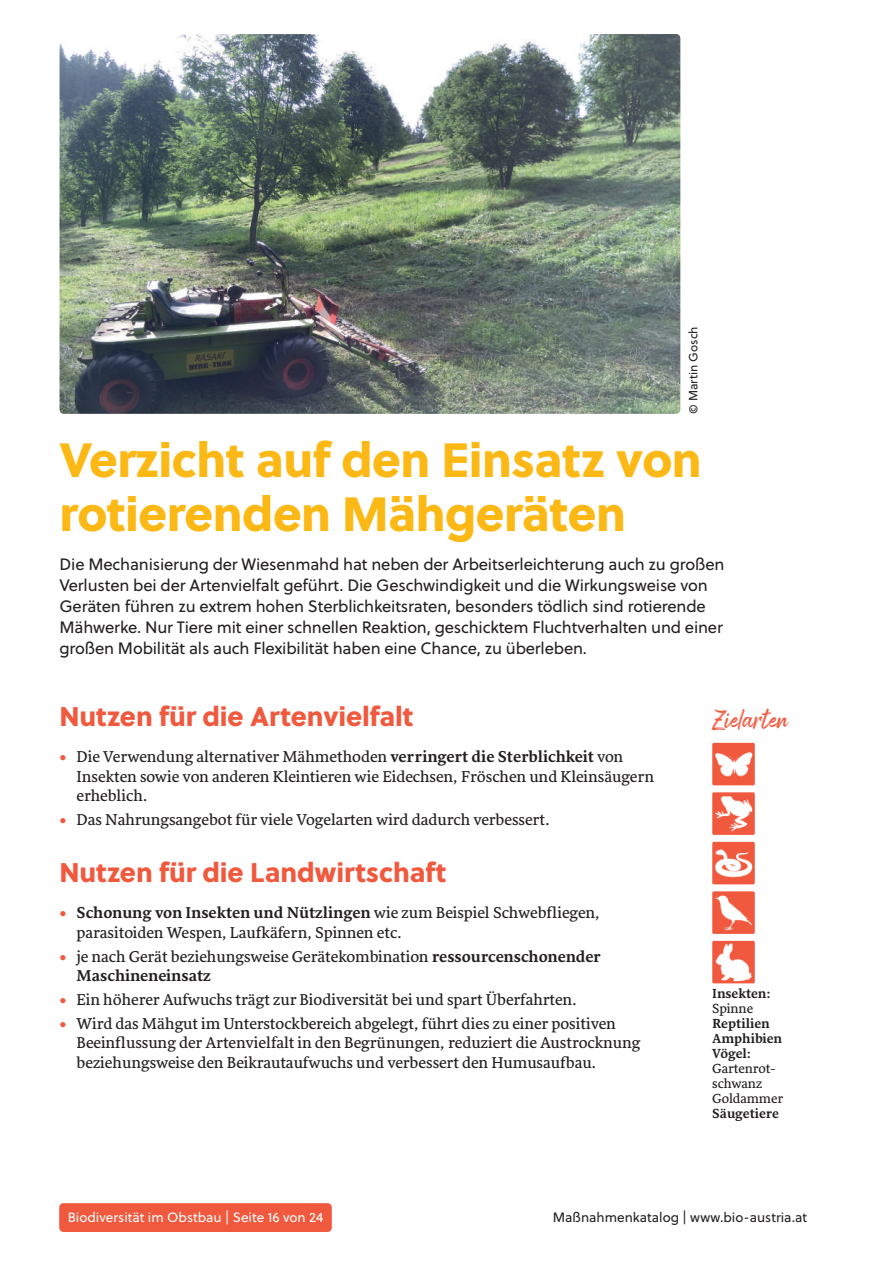
<style>
.page{position:relative;width:893px;height:1263px;background:#fff}
.page>*{position:absolute;margin:0;border:0;box-sizing:border-box;transform-origin:0 0}
.t1{font:48px/54px "Soleil Xb";letter-spacing:-.01em;color:#fcb814}
.t2{font:27px "Soleil Xb";letter-spacing:-.005em;color:#f0593e}
.t3{font:24px "Arsilon";color:#f0593e}
.t4{font:16.5px/21px "Soleil";letter-spacing:-.01em;color:#231f20}
.t5{font:16.2px/19.5px "Sirba";color:#231f20}
.t6{font:700 13.5px/15px "Sirba";color:#231f20}
.t7{font:13.5px "Soleil";color:#fff}
.t8{font:13.5px "Soleil";color:#231f20}
.t9{font:13.5px/15px "Sirba";color:#231f20}
.t10{font:12px "Soleil";color:#231f20}
.s1{color:#f0593e}
.s2{font-weight:700}
</style>
<div class="page">
<div style="left:59px;top:1203px;width:273px;height:29px;background:#f0593e;border-radius:4px"></div>
<img style="left:60px;top:34px;width:620px;height:380px">
<img style="left:712px;top:743px;width:43px;height:42px">
<img style="left:712px;top:792px;width:43px;height:43px">
<img style="left:712px;top:842px;width:43px;height:42px">
<img style="left:712px;top:891px;width:43px;height:43px">
<img style="left:712px;top:941px;width:43px;height:42px">
<p class="t10" style="left:686px;top:414px;width:89px;rotate:-90deg">© Martin Gosch</p>
<h1 class="t1" style="left:60px;top:433px;width:644px">Verzicht auf den Einsatz von rotierenden Mähgeräten</h1>
<p class="t4" style="left:60px;top:554px;width:666px">Die Mechanisierung der Wiesenmahd hat neben der Arbeitserleichterung auch zu großen Verlusten bei der Artenvielfalt geführt. Die Geschwindigkeit und die Wirkungsweise von Geräten führen zu extrem hohen Sterblichkeitsraten, besonders tödlich sind rotierende Mähwerke. Nur Tiere mit einer schnellen Reaktion, geschicktem Fluchtverhalten und einer großen Mobilität als auch Flexibilität haben eine Chance, zu überleben.</p>
<h2 class="t2" style="left:60px;top:698px;width:355px">Nutzen für die Artenvielfalt</h2>
<p class="t5" style="left:77px;top:748px;width:579px;text-indent:-17px"><span class="s1">•</span> Die Verwendung alternativer Mähmethoden <span class="s2">verringert die Sterblichkeit</span> von<br>Insekten sowie von anderen Kleintieren wie Eidechsen, Fröschen und Kleinsäugern erheblich.</p>
<p class="t5" style="left:60px;top:810px;width:492px"><span class="s1">•</span> Das Nahrungsangebot für viele Vogelarten wird dadurch verbessert.</p>
<h2 class="t2" style="left:60px;top:854px;width:388px">Nutzen für die Landwirtschaft</h2>
<p class="t5" style="left:77px;top:904px;width:525px;text-indent:-17px"><span class="s1">•</span> <span class="s2">Schonung von Insekten und Nützlingen</span> wie zum Beispiel Schwebfliegen, parasitoiden Wespen, Laufkäfern, Spinnen etc.</p>
<p class="t5" style="left:77px;top:947px;width:526px;text-indent:-17px"><span class="s1">•</span> je nach Gerät beziehungsweise Gerätekombination <span class="s2">ressourcenschonender<br>Maschineneinsatz</span></p>
<p class="t5" style="left:60px;top:990px;width:519px"><span class="s1">•</span> Ein höherer Aufwuchs trägt zur Biodiversität bei und spart Überfahrten.</p>
<p class="t5" style="left:77px;top:1014px;width:565px;text-indent:-17px"><span class="s1">•</span> Wird das Mähgut im Unterstockbereich abgelegt, führt dies zu einer positiven<br>Beeinflussung der Artenvielfalt in den Begrünungen, reduziert die Austrocknung beziehungsweise den Beikrautaufwuchs und verbessert den Humusaufbau.</p>
<h3 class="t3" style="left:712px;top:705px;width:78px">Zielarten</h3>
<p class="t6" style="left:712px;top:986px;width:60px">Insekten:</p>
<p class="t9" style="left:712px;top:1002px;width:42px">Spinne</p>
<p class="t6" style="left:712px;top:1016px;width:71px">Reptilien<br>Amphibien<br>Vögel:</p>
<p class="t9" style="left:712px;top:1062px;width:72px">Gartenrot&shy;schwanz<br>Goldammer</p>
<p class="t6" style="left:712px;top:1106px;width:68px">Säugetiere</p>
<p class="t7" style="left:68px;top:1208px;width:257px">Biodiversität im Obstbau | Seite 16 von 24</p>
<p class="t8" style="left:553px;top:1208px;width:256px">Maßnahmenkatalog | www.bio-austria.at</p>
</div>
